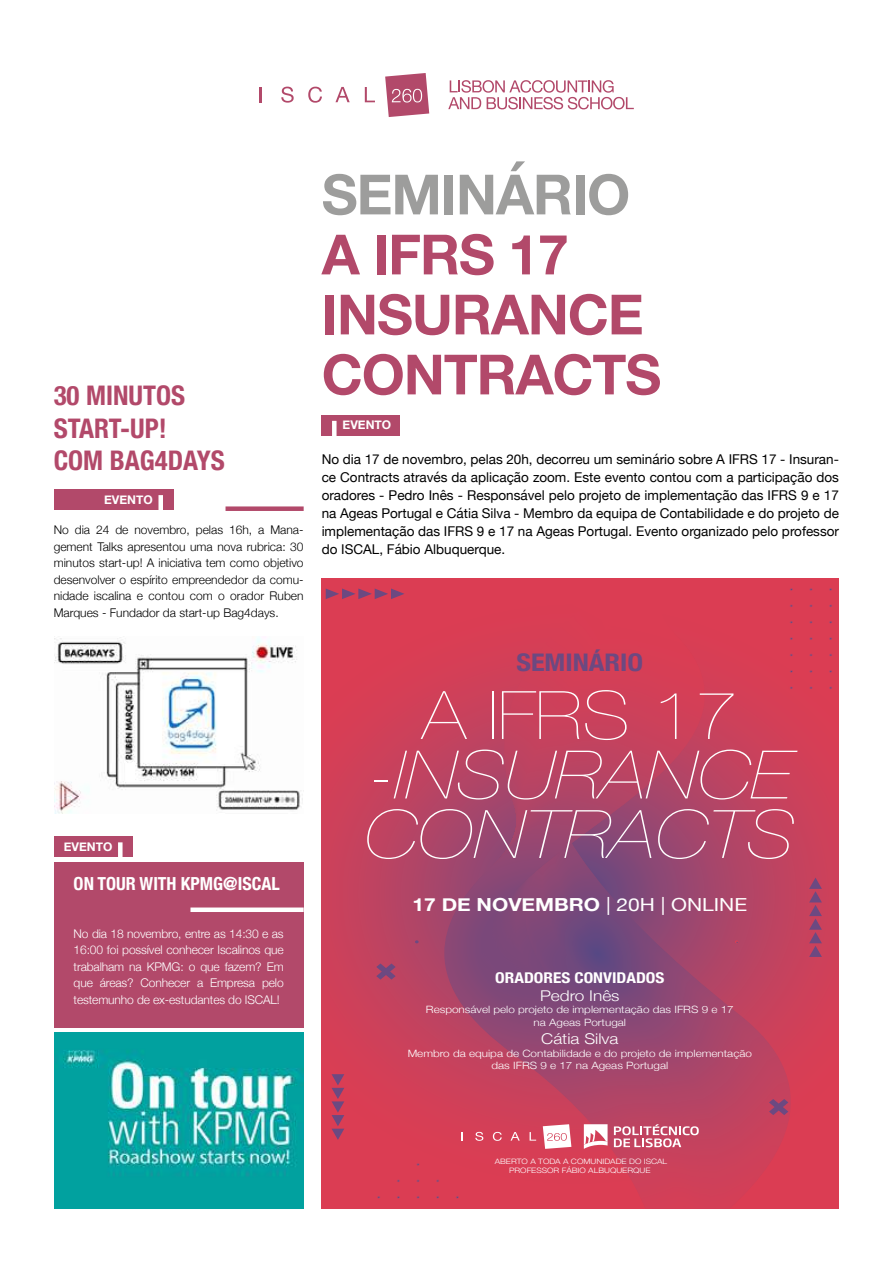
<style>
.page{position:relative;width:893px;height:1263px;background:#fff}
.page>*{position:absolute;margin:0;border:0;box-sizing:border-box;transform-origin:0 0}
.t1{font:italic 200 66.9px/59.6px "Helvetica Neue";color:#fff;text-align:center;scale:1.16 1}
.t2{font:700 55.5px/60px "Helvetica Neue";letter-spacing:-.02em;color:#b2496a}
.t3{font:700 55.5px "Helvetica Neue";letter-spacing:-.02em;color:#9d9d9c}
.t4{font:700 condensed 27px/32.4px "Helvetica Neue";color:#b2496a}
.t5{font:700 condensed 24.3px "Helvetica Neue";color:#6c4981;scale:1.16 1}
.t6{font:700 18px "Helvetica Neue";color:#fff;scale:1.16 1}
.t7{font:700 condensed 18px "Helvetica Neue";color:#fff}
.t8{font:300 14.85px "Helvetica Neue";color:#fff;scale:1.16 1}
.t9{font:700 condensed 14.85px "Helvetica Neue";color:#fff;scale:1.16 1}
.t10{font:13.5px/18px "Helvetica Neue";color:#000;text-align:justify}
.t11{font:300 12px/16.5px "Helvetica Neue";color:#000;text-align:justify}
.t12{font:300 12px/16.5px "Helvetica Neue";letter-spacing:-.01em;color:#fff;text-align:justify}
.t13{font:700 12px "Helvetica Neue";color:#fff}
.t14{font:300 10.05px/12.8px "Helvetica Neue";color:#fff;text-align:center;scale:1.16 1}
.t15{font:300 7.35px/8.9px "Helvetica Neue";color:#fff;text-align:center;scale:1.16 1}
.s1{font-style:normal}
.s2{font-weight:400}
</style>
<div class="page">
<svg style="left:448px;top:80px;width:186px;height:29px"></svg>
<svg style="left:259px;top:87px;width:2px;height:15px"></svg>
<svg style="left:281px;top:87px;width:13px;height:16px"></svg>
<svg style="left:308px;top:87px;width:14px;height:16px"></svg>
<svg style="left:365px;top:87px;width:10px;height:15px"></svg>
<svg style="left:335px;top:87px;width:15px;height:15px"></svg>
<svg style="left:385px;top:73px;width:44px;height:44px;background:#c16e88"></svg>
<div style="left:322px;top:415px;width:78px;height:21px;background:#b2496a"></div>
<div style="left:332px;top:421px;width:5px;height:16px;background:#fff"></div>
<div style="left:54px;top:862px;width:250px;height:166px;background:#b2496a"></div>
<div style="left:54px;top:836px;width:79px;height:21px;background:#b2496a"></div>
<div style="left:118px;top:842px;width:5px;height:16px;background:#fff"></div>
<div style="left:190px;top:907px;width:114px;height:5px;background:#fff"></div>
<svg style="left:322px;top:578px;width:517px;height:631px;background:#cc405a"></svg>
<svg style="left:421px;top:578px;width:23px;height:631px;background:#c4415d"></svg>
<svg style="left:444px;top:578px;width:265px;height:631px;background:#b04365"></svg>
<svg style="left:376px;top:963px;width:20px;height:16px"></svg>
<svg style="left:769px;top:1099px;width:19px;height:16px"></svg>
<svg style="left:809px;top:878px;width:13px;height:79px"></svg>
<svg style="left:332px;top:1074px;width:12px;height:66px"></svg>
<svg style="left:326px;top:588px;width:78px;height:11px"></svg>
<svg style="left:788px;top:587px;width:5px;height:4px"></svg>
<svg style="left:808px;top:587px;width:5px;height:4px"></svg>
<svg style="left:828px;top:587px;width:4px;height:4px"></svg>
<svg style="left:788px;top:603px;width:5px;height:4px"></svg>
<svg style="left:808px;top:603px;width:5px;height:4px"></svg>
<svg style="left:828px;top:603px;width:4px;height:4px"></svg>
<svg style="left:788px;top:620px;width:5px;height:4px"></svg>
<svg style="left:808px;top:620px;width:5px;height:4px"></svg>
<svg style="left:828px;top:620px;width:4px;height:4px"></svg>
<svg style="left:788px;top:636px;width:5px;height:4px"></svg>
<svg style="left:808px;top:636px;width:5px;height:4px"></svg>
<svg style="left:828px;top:636px;width:4px;height:4px"></svg>
<svg style="left:788px;top:653px;width:5px;height:3px"></svg>
<svg style="left:808px;top:653px;width:5px;height:3px"></svg>
<svg style="left:828px;top:653px;width:4px;height:3px"></svg>
<svg style="left:788px;top:669px;width:5px;height:4px"></svg>
<svg style="left:808px;top:669px;width:5px;height:4px"></svg>
<svg style="left:828px;top:669px;width:4px;height:4px"></svg>
<svg style="left:788px;top:685px;width:5px;height:4px"></svg>
<svg style="left:808px;top:685px;width:5px;height:4px"></svg>
<svg style="left:828px;top:685px;width:4px;height:4px"></svg>
<svg style="left:415px;top:1162px;width:5px;height:4px"></svg>
<svg style="left:396px;top:1178px;width:4px;height:4px"></svg>
<svg style="left:415px;top:1178px;width:5px;height:4px"></svg>
<svg style="left:435px;top:1178px;width:5px;height:4px"></svg>
<svg style="left:376px;top:1195px;width:5px;height:4px"></svg>
<svg style="left:396px;top:1195px;width:4px;height:4px"></svg>
<svg style="left:415px;top:1195px;width:5px;height:4px"></svg>
<svg style="left:435px;top:1195px;width:5px;height:4px"></svg>
<svg style="left:455px;top:1195px;width:4px;height:4px"></svg>
<svg style="left:415px;top:940px;width:4px;height:3px"></svg>
<svg style="left:614px;top:1124px;width:85px;height:23px"></svg>
<svg style="left:584px;top:1124px;width:24px;height:25px"></svg>
<svg style="left:475px;top:1132px;width:8px;height:9px"></svg>
<svg style="left:493px;top:1132px;width:9px;height:9px"></svg>
<svg style="left:530px;top:1132px;width:6px;height:8px"></svg>
<svg style="left:510px;top:1132px;width:10px;height:8px"></svg>
<svg style="left:543px;top:1124px;width:28px;height:25px"></svg>
<img style="left:54px;top:1032px;width:250px;height:177px">
<div style="left:226px;top:506px;width:78px;height:5px;background:#b2496a"></div>
<div style="left:54px;top:489px;width:119px;height:21px;background:#b2496a"></div>
<div style="left:158px;top:495px;width:5px;height:16px;background:#fff"></div>
<img style="left:54px;top:637px;width:250px;height:176px">
<h3 class="t4" style="left:54px;top:378px;width:173px">30 MINUTOS<br>START-UP!<br>COM BAG4DAYS</h3>
<p class="t13" style="left:104px;top:490px;width:50px">EVENTO</p>
<p class="t11" style="left:54px;top:521px;width:251px">No dia 24 de novembro, pelas 16h, a Mana&shy;gement Talks apresentou uma nova rubrica: 30 minutos start-up! A iniciativa tem como objetivo desenvolver o espírito empreendedor da comu&shy;nidade iscalina e contou com o orador Ruben Marques - Fundador da start-up Bag4days.</p>
<p class="t13" style="left:64px;top:837px;width:50px">EVENTO</p>
<h3 class="t7" style="left:74px;top:869px;width:208px">ON TOUR WITH KPMG@ISCAL</h3>
<p class="t12" style="left:74px;top:924px;width:212px">No dia 18 novembro, entre as 14:30 e as 16:00 foi possível conhecer Iscalinos que trabalham na KPMG: o que fazem? Em que áreas? Conhecer a Empresa pelo testemunho de ex-estudantes do ISCAL!</p>
<h2 class="t3" style="left:322px;top:151px;width:310px">SEMINÁRIO</h2>
<h2 class="t2" style="left:322px;top:226px;width:341px">A IFRS 17<br>INSURANCE<br>CONTRACTS</h2>
<p class="t13" style="left:343px;top:416px;width:50px">EVENTO</p>
<p class="t10" style="left:322px;top:451px;width:519px">No dia 17 de novembro, pelas 20h, decorreu um seminário sobre A IFRS 17 - Insuran&shy;ce Contracts através da aplicação zoom. Este evento contou com a participação dos oradores - Pedro Inês - Responsável pelo projeto de implementação das IFRS 9 e 17 na Ageas Portugal e Cátia Silva - Membro da equipa de Contabilidade e do projeto de implementação das IFRS 9 e 17 na Ageas Portugal. Evento organizado pelo professor do ISCAL, Fábio Albuquerque.</p>
<h3 class="t5" style="left:516px;top:642px;width:111px">SEMINÁRIO</h3>
<h1 class="t1" style="left:365px;top:682px;width:373px"><span class="s1">A IFRS 17 -</span>INSURANCE<br>CONTRACTS</h1>
<h3 class="t6" style="left:413px;top:891px;width:290px">17 DE NOVEMBRO <span class="s2">| 20H | ONLINE</span></h3>
<p class="t9" style="left:495px;top:965px;width:147px">ORADORES CONVIDADOS</p>
<p class="t8" style="left:540px;top:983px;width:70px">Pedro Inês</p>
<p class="t14" style="left:426px;top:1003px;width:267px">Responsável pelo projeto de implementação das IFRS 9 e 17 na Ageas Portugal</p>
<p class="t8" style="left:541px;top:1027px;width:68px">Cátia Silva</p>
<p class="t14" style="left:408px;top:1046px;width:298px">Membro da equipa de Contabilidade e do projeto de implementação das IFRS 9 e 17 na Ageas Portugal</p>
<p class="t15" style="left:495px;top:1156px;width:150px">ABERTO A TODA A COMUNIDADE DO ISCAL<br>PROFESSOR FÁBIO ALBUQUERQUE</p>
</div>
